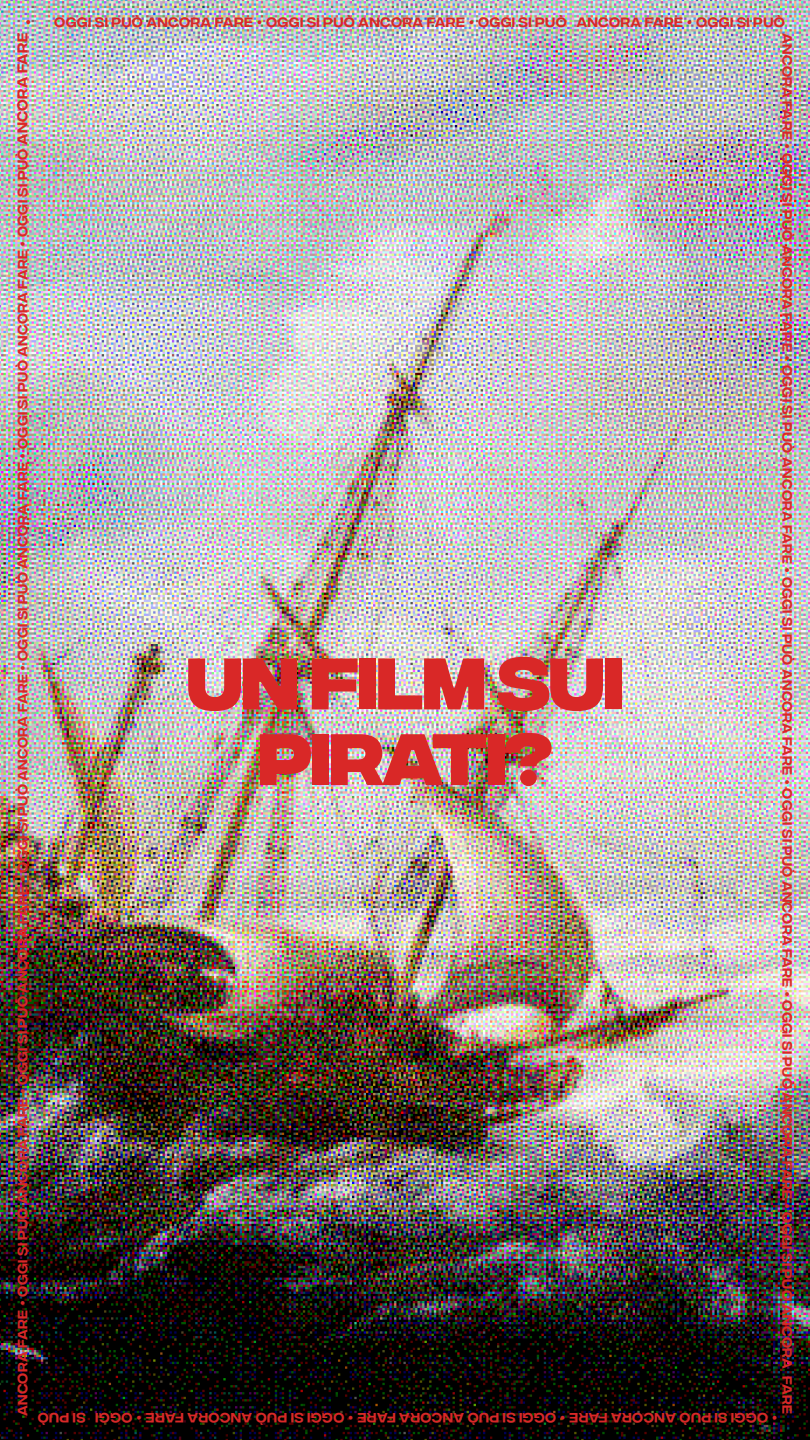
<style>
.page{position:relative;width:810px;height:1440px;background:#fff}
.page>*{position:absolute;margin:0;border:0;box-sizing:border-box;transform-origin:0 0}
.t1{font:700 72.75px/75.8px "Integral CF";letter-spacing:-.03em;color:#d92827;text-align:center}
.t2{font:14.17px "Integral CF";color:#d92827}
.t3{font:13.5px "Integral CF";letter-spacing:.03em;color:#d92827}
.s1{font-size:14.17px}
</style>
<div class="page">
<img style="left:0;top:0;width:810px;height:1440px">
<p class="t3" style="left:54px;top:15px;width:732px">OGGI SI PUÒ ANCORA FARE • OGGI SI PUÒ ANCORA FARE • OGGI SI PUÒ ANCORA FARE • OGGI SI PUÒ</p>
<p class="t3" style="left:795px;top:33px;width:1383px;rotate:90deg">ANCORA FARE • OGGI SI PUÒ ANCORA FARE • OGGI SI PUÒ ANCORA FARE • OGGI SI PUÒ ANCORA FARE • OGGI SI PUÒ ANCORA FARE • OGGI SI PUÒ ANCORA FARE • OGGI SI PUÒ ANCORA FARE</p>
<p class="t2" style="left:25px;top:15px;width:8px">•</p>
<p class="t3" style="left:15px;top:1416px;width:1385px;rotate:-90deg">ANCORA FARE • OGGI SI PUÒ ANCORA FARE • OGGI SI PUÒ ANCORA FARE • OGGI SI PUÒ ANCORA FARE • OGGI SI PUÒ ANCORA FARE • OGGI SI PUÒ ANCORA FARE • OGGI SI PUÒ <span class="s1">ANCORA FARE</span></p>
<h1 class="t1" style="left:186px;top:652px;width:439px">UN FILM SUI<br>PIRATI?</h1>
<p class="t3" style="left:86px;top:1425px;width:50px;rotate:-180deg">S PI UÒ</p>
<p class="t3" style="left:778px;top:1425px;width:684px;rotate:-180deg">• OGG SI PI UÒ ANCORA AF RE • OGG SI PI UÒ ANCORA AF RE • OGG SI PI UÒ ANCORA AF RE • OGGI</p>
</div>
